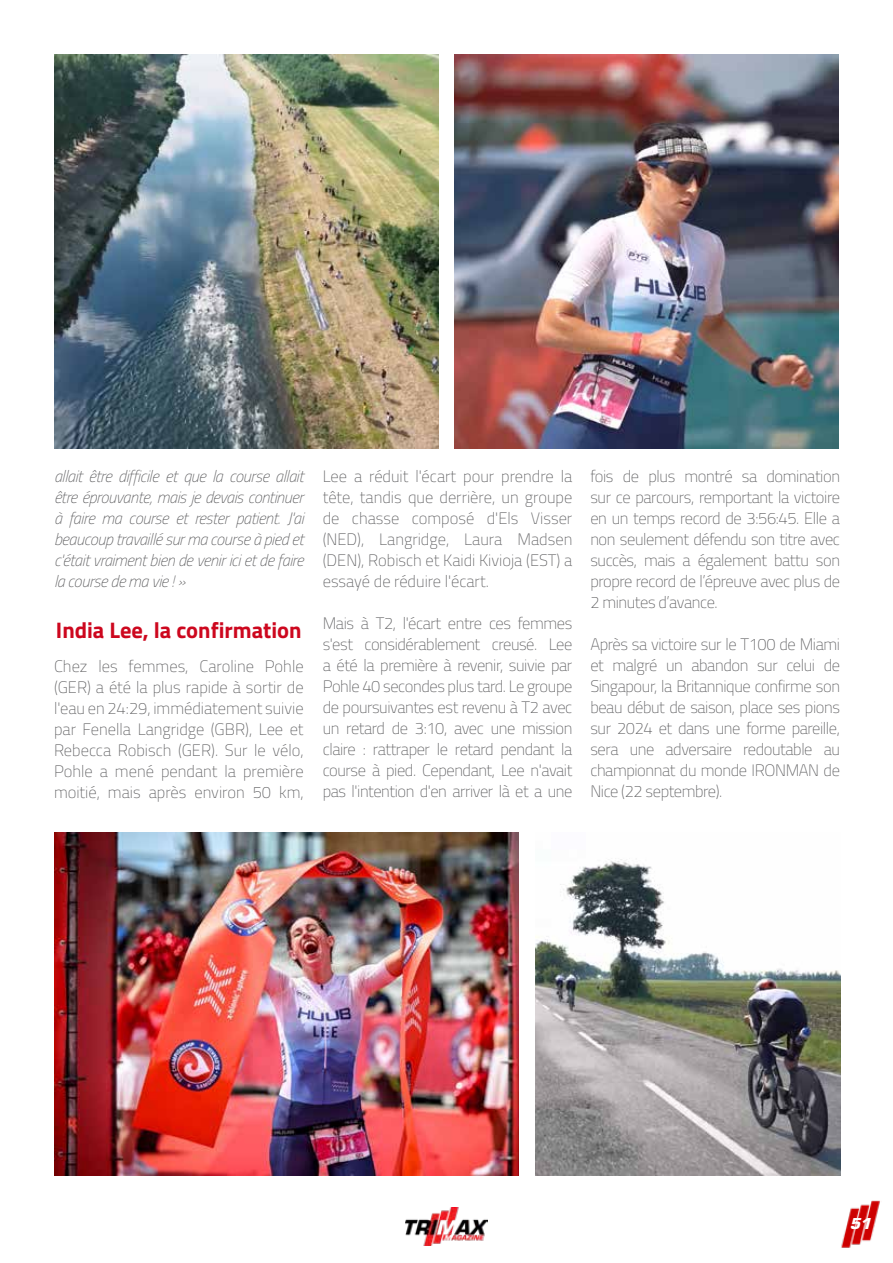
<style>
.page{position:relative;width:893px;height:1263px;background:#fff}
.page>*{position:absolute;margin:0;border:0;box-sizing:border-box;transform-origin:0 0}
.t1{font:700 22.5px "Titillium Web";color:#cd071e}
.t2{font:100 16.5px/21px "Titillium Web";letter-spacing:-.025em;color:#58585a;text-align:justify}
.t3{font:italic 100 16.5px/21px "Titillium Web";letter-spacing:-.025em;color:#58585a;text-align:justify}
.t4{font:italic 900 16.5px "Eurostile";color:#fff}
</style>
<div class="page">
<img style="left:841px;top:1200px;width:39px;height:48px">
<img style="left:406px;top:1207px;width:81px;height:39px">
<img style="left:54px;top:833px;width:465px;height:343px">
<img style="left:536px;top:859px;width:304px;height:317px">
<img style="left:54px;top:54px;width:384px;height:395px">
<img style="left:454px;top:54px;width:385px;height:395px">
<p class="t3" style="left:54px;top:465px;width:251px">allait être difficile et que la course allait être éprouvante, mais je devais continuer à faire ma course et rester patient. J'ai beaucoup travaillé sur ma course à pied et c'était vraiment bien de venir ici et de faire la course de ma vie ! »</p>
<h1 class="t1" style="left:56px;top:613px;width:247px">India Lee, la confirmation</h1>
<p class="t2" style="left:54px;top:655px;width:251px">Chez les femmes, Caroline Pohle (GER) a été la plus rapide à sortir de l'eau en 24:29, immédiatement suivie par Fenella Langridge (GBR), Lee et Rebecca Robisch (GER). Sur le vélo, Pohle a mené pendant la première moitié, mais après environ 50 km,</p>
<p class="t2" style="left:323px;top:465px;width:251px">Lee a réduit l'écart pour prendre la tête, tandis que derrière, un groupe de chasse composé d'Els Visser (NED), Langridge, Laura Madsen (DEN), Robisch et Kaidi Kivioja (EST) a essayé de réduire l'écart.</p>
<p class="t2" style="left:323px;top:612px;width:251px">Mais à T2, l'écart entre ces femmes s'est considérablement creusé. Lee a été la première à revenir, suivie par Pohle 40 secondes plus tard. Le groupe de poursuivantes est revenu à T2 avec un retard de 3:10, avec une mission claire : rattraper le retard pendant la course à pied. Cependant, Lee n'avait pas l'intention d'en arriver là et a une</p>
<p class="t2" style="left:590px;top:465px;width:251px">fois de plus montré sa domination sur ce parcours, remportant la victoire en un temps record de 3:56:45. Elle a non seulement défendu son titre avec succès, mais a également battu son propre record de l’épreuve avec plus de 2 minutes d’avance.</p>
<p class="t2" style="left:590px;top:633px;width:251px">Après sa victoire sur le T100 de Miami et malgré un abandon sur celui de Singapour, la Britannique confirme son beau début de saison, place ses pions sur 2024 et dans une forme pareille, sera une adversaire redoutable au championnat du monde IRONMAN de Nice (22 septembre).</p>
<p class="t4" style="left:849px;top:1214px;width:23px">51</p>
</div>
